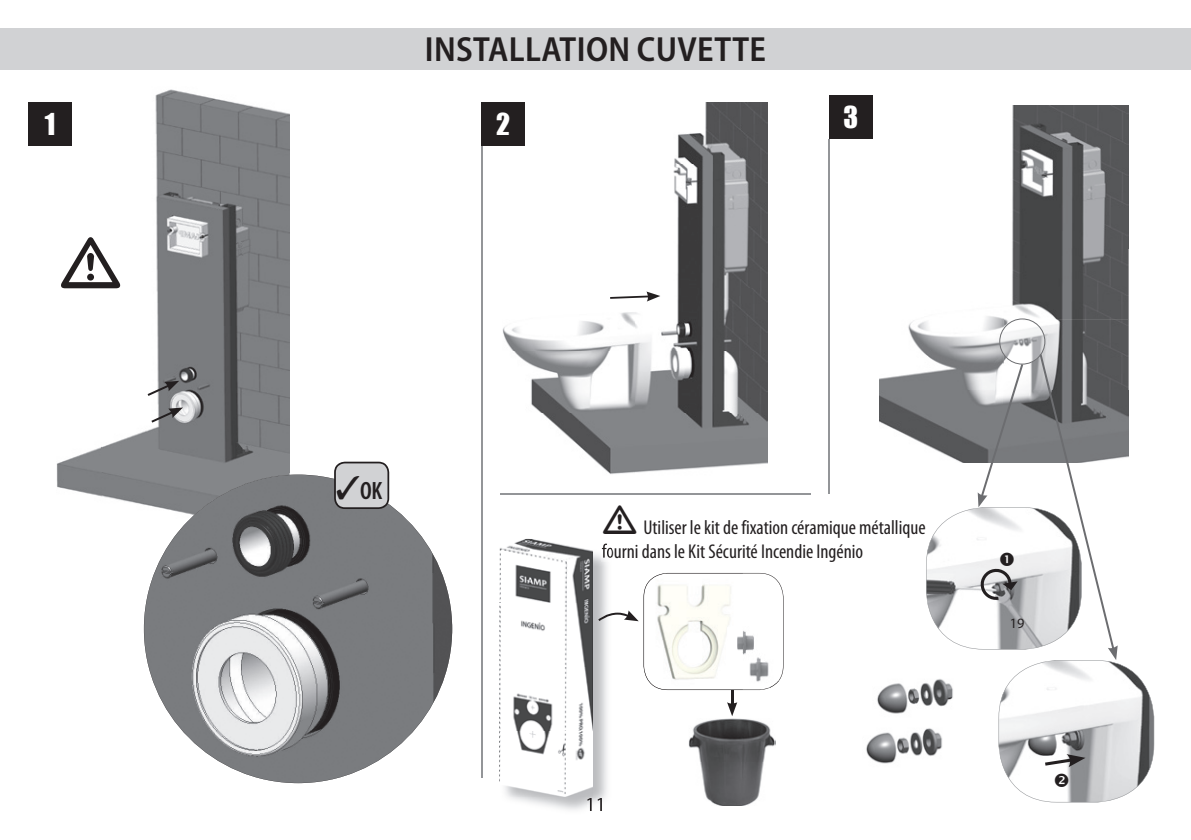
<style>
.page{position:relative;width:1191px;height:840px;background:#fff}
.page>*{position:absolute;margin:0;border:0;box-sizing:border-box;transform-origin:0 0}
.t1{font:600 semi-condensed 35px "Myriad Pro";letter-spacing:.01em;color:#231f20}
.t2{font:27.8px "Impact";color:#fff}
.t3{font:600 condensed 25px "Myriad Pro";color:#231f20}
.t4{font:condensed 20px/24px "Myriad Pro";color:#231f20}
.t5{font:14.2px "Myriad Pro";color:#231f20}
</style>
<div class="page">
<img style="left:503px;top:102px;width:264px;height:372px">
<div style="left:0;top:28px;width:1191px;height:42px;background:#d1d2d4"></div>
<img style="left:879px;top:106px;width:249px;height:339px">
<img style="left:877px;top:683px;width:38px;height:31px">
<img style="left:915px;top:683px;width:11px;height:23px">
<img style="left:866px;top:732px;width:38px;height:32px">
<img style="left:904px;top:729px;width:22px;height:27px">
<img style="left:56px;top:89px;width:233px;height:416px">
<div style="left:481px;top:102px;width:44px;height:44px;background:#231f20"></div>
<svg style="left:144px;top:474px;width:308px;height:308px;fill:#7a7c7f"></svg>
<svg style="left:334px;top:461px;width:55px;height:47px;background:#bfbfc1"></svg>
<div style="left:829px;top:95px;width:43px;height:44px;background:#231f20"></div>
<hr style="left:829px;top:139px;width:1px;height:354px;background:#939598">
<hr style="left:500px;top:493px;width:311px;height:1px;background:#939598">
<hr style="left:481px;top:146px;width:1px;height:631px;background:#939598">
<div style="left:28px;top:102px;width:44px;height:44px;background:#231f20"></div>
<svg style="left:148px;top:380px;width:31px;height:15px"></svg>
<svg style="left:151px;top:407px;width:32px;height:15px"></svg>
<svg style="left:610px;top:291px;width:50px;height:10px"></svg>
<img style="left:507px;top:548px;width:101px;height:263px">
<img style="left:602px;top:543px;width:10px;height:18px">
<img style="left:587px;top:797px;width:15px;height:13px">
<img style="left:499px;top:538px;width:30px;height:62px">
<img style="left:499px;top:602px;width:1px;height:180px">
<img style="left:500px;top:539px;width:93px;height:256px">
<img style="left:688px;top:718px;width:87px;height:87px">
<svg style="left:598px;top:572px;width:185px;height:143px"></svg>
<svg style="left:926px;top:318px;width:228px;height:484px"></svg>
<svg style="left:61px;top:237px;width:59px;height:51px"></svg>
<h2 class="t2" style="left:45px;top:102px;width:12px">1</h2>
<h1 class="t1" style="left:425px;top:30px;width:342px">INSTALLATION CUVETTE</h1>
<h2 class="t2" style="left:496px;top:102px;width:15px">2</h2>
<h2 class="t2" style="left:843px;top:96px;width:16px">3</h2>
<p class="t3" style="left:336px;top:476px;width:48px">✓OK</p>
<p class="t4" style="left:602px;top:515px;width:325px;text-indent:42px">Utiliser le kit de fixation céramique métallique fourni dans le Kit Sécurité Incendie Ingénio</p>
<p class="t5" style="left:1009px;top:615px;width:16px">19</p>
</div>
